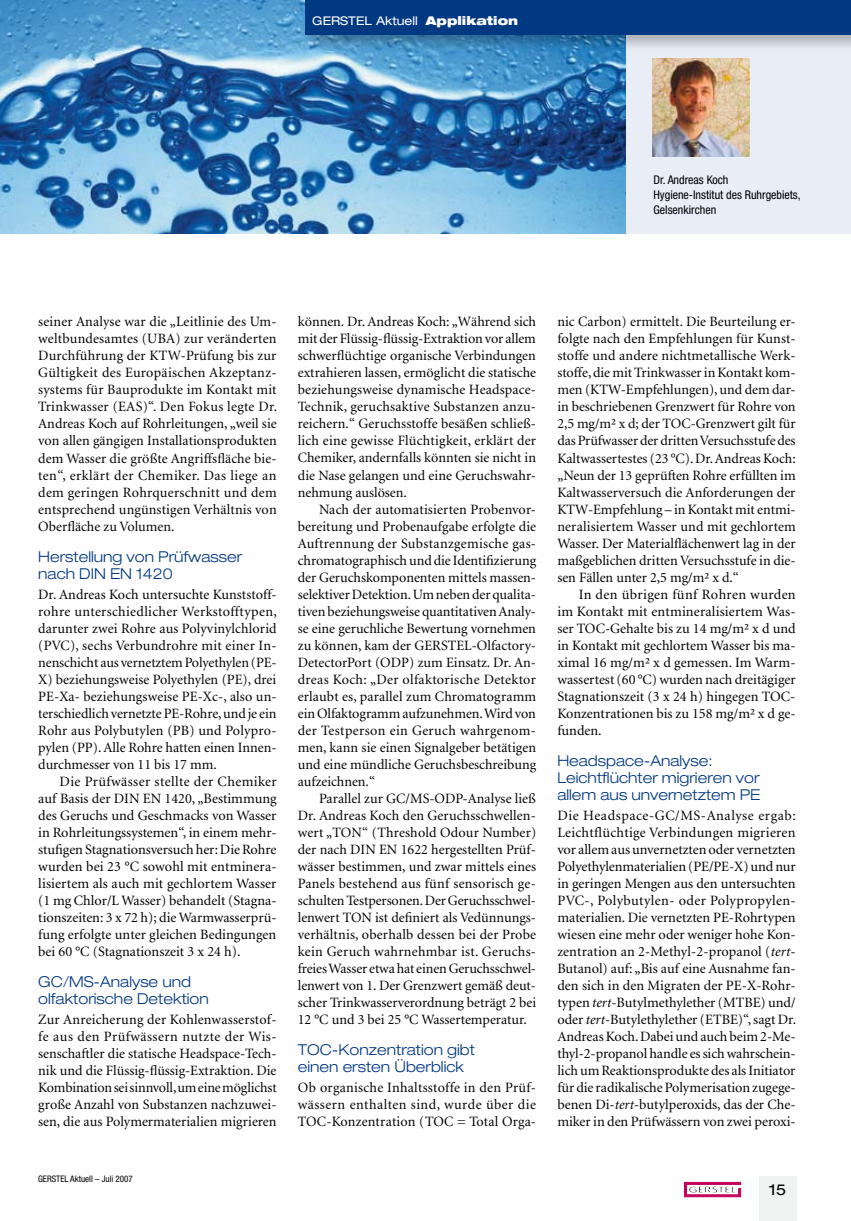
<style>
.page{position:relative;width:851px;height:1221px;background:#fff}
.page>*{position:absolute;margin:0;border:0;box-sizing:border-box;transform-origin:0 0}
.t1{font:300 expanded 15px/17px "Helvetica Neue";color:#003882}
.t2{font:expanded 15px "Helvetica Neue";color:#000}
.t3{font:14.25px/17px "Minion";color:#000;text-align:justify}
.t4{font:condensed 12px/15px "Helvetica Neue";color:#000}
.t5{font:expanded 12px "Helvetica Neue";color:#fff}
.t6{font:condensed 9px "Helvetica Neue";color:#000}
.s1{font-weight:900}
.s2{font-style:italic}
</style>
<div class="page">
<div style="left:571px;top:1px;width:279px;height:233px;background:#e9edf6"></div>
<img style="left:652px;top:59px;width:97px;height:98px">
<img style="left:0;top:0;width:625px;height:234px">
<div style="left:303px;top:0;width:547px;height:53px;background:#000;opacity:.25"></div>
<div style="left:305px;top:0;width:545px;height:34px;background:#003882"></div>
<div style="left:759px;top:1176px;width:37px;height:44px;background:#f0f1f1"></div>
<svg style="left:684px;top:1182px;width:56px;height:14px"></svg>
<p class="t5" style="left:312px;top:14px;width:207px">GERSTEL Aktuell <span class="s1">Applikation</span></p>
<p class="t4" style="left:653px;top:172px;width:149px">Dr. Andreas Koch<br>Hygiene-Institut des Ruhrgebiets,<br>Gelsenkirchen</p>
<p class="t3" style="left:38px;top:314px;width:240px">seiner Analyse war die „Leitlinie des Um&shy;weltbundesamtes (UBA) zur veränderten Durchführung der KTW-Prüfung bis zur Gültigkeit des Europäischen Akzeptanz&shy;systems für Bauprodukte im Kontakt mit Trinkwasser (EAS)“. Den Fokus legte Dr.<br>Andreas Koch auf Rohrleitungen, „weil sie von allen gängigen Installationsprodukten dem Wasser die größte Angriffsfläche bie&shy;ten“, erklärt der Chemiker. Das liege an dem geringen Rohrquerschnitt und dem entsprechend ungünstigen Verhältnis von Oberfläche zu Volumen.</p>
<p class="t1" style="left:38px;top:547px;width:205px">Herstellung von Prüfwasser nach DIN EN 1420</p>
<p class="t3" style="left:38px;top:586px;width:240px">Dr. Andreas Koch untersuchte Kunststoff&shy;rohre unterschiedlicher Werkstofftypen, darunter zwei Rohre aus Polyvinylchlorid (PVC), sechs Verbundrohre mit einer In&shy;nenschicht aus vernetztem Polyethylen (PE-X) beziehungsweise Polyethylen (PE), drei PE-Xa- beziehungsweise PE-Xc-, also un&shy;terschiedlich vernetzte PE-Rohre, und je ein Rohr aus Polybutylen (PB) und Polypro&shy;pylen (PP). Alle Rohre hatten einen Innen&shy;durchmesser von 11 bis 17 mm.</p>
<p class="t3" style="left:38px;top:773px;width:240px;text-indent:21px">Die Prüfwässer stellte der Chemiker auf Basis der DIN EN 1420, „Bestimmung des Geruchs und Geschmacks von Wasser in Rohrleitungssystemen“, in einem mehr&shy;stufigen Stagnationsversuch her: Die Rohre wurden bei 23 °C sowohl mit entminera&shy;lisiertem als auch mit gechlortem Wasser (1 mg Chlor/L Wasser) behandelt (Stagna&shy;tionszeiten: 3 x 72 h); die Warmwasserprü&shy;fung erfolgte unter gleichen Bedingungen bei 60 °C (Stagnationszeit 3 x 24 h).</p>
<p class="t1" style="left:38px;top:972px;width:172px">GC/MS-Analyse und olfaktorische Detektion</p>
<p class="t3" style="left:38px;top:1011px;width:240px">Zur Anreicherung der Kohlenwasserstof&shy;fe aus den Prüfwässern nutzte der Wis&shy;senschaftler die statische Headspace-Tech&shy;nik und die Flüssig-flüssig-Extraktion. Die Kombination sei sinnvoll, um eine möglichst große Anzahl von Substanzen nachzuwei&shy;sen, die aus Polymermaterialien migrie-ren</p>
<p class="t6" style="left:38px;top:1173px;width:96px">GERSTEL Aktuell – Juli 2007</p>
<p class="t3" style="left:298px;top:314px;width:240px">können. Dr. Andreas Koch: „Während sich mit der Flüssig-flüssig-Extraktion vor allem schwerflüchtige organische Verbindungen extrahieren lassen, ermöglicht die statische beziehungsweise dynamische Headspace-Technik, geruchsaktive Substanzen anzu&shy;reichern.“ Geruchsstoffe besäßen schließ&shy;lich eine gewisse Flüchtigkeit, erklärt der Chemiker, andernfalls könnten sie nicht in die Nase gelangen und eine Geruchswahr&shy;nehmung auslösen.</p>
<p class="t3" style="left:298px;top:501px;width:240px;text-indent:21px">Nach der automatisierten Probenvor&shy;bereitung und Probenaufgabe erfolgte die Auftrennung der Substanzgemische gas&shy;chromatographisch und die Identifizierung der Geruchskomponenten mittels massen&shy;selektiver Detektion. Um neben der qualita&shy;tiven beziehungsweise quantitativen Analy&shy;se eine geruchliche Bewertung vornehmen zu können, kam der GERSTEL-Olfactory-DetectorPort (ODP) zum Einsatz. Dr. An&shy;dreas Koch: „Der olfaktorische Detektor erlaubt es, parallel zum Chromatogramm ein Olfaktogramm aufzunehmen. Wird von der Testperson ein Geruch wahrgenom&shy;men, kann sie einen Signalgeber betätigen und eine mündliche Geruchsbeschreibung aufzeichnen- .“</p>
<p class="t3" style="left:298px;top:790px;width:240px;text-indent:21px">Parallel zur GC/MS-ODP-Analyse ließ Dr. Andreas Koch den Geruchsschwellen&shy;wert „TON“ (Threshold Odour Number) der nach DIN EN 1622 hergestellten Prüf&shy;wässer bestimmen, und zwar mittels eines Panels bestehend aus fünf sensorisch ge&shy;schulten Testpersonen. Der Geruchsschwel&shy;lenwert TON- ist definiert als Vedünnungs&shy;verhältnis, oberhalb dessen bei der Probe kein Geruch wahrnehmbar ist. Geruchs&shy;freies Wasser etwa hat einen Geruchsschwel&shy;lenwert von 1. Der Grenzwert gemäß deut&shy;scher Trinkwasserverordnung beträgt 2 bei 12 °C und 3 bei 25 °C Wassertemperatur.</p>
<p class="t1" style="left:298px;top:1040px;width:179px">TOC-Konzentration gibt einen ersten Überblick</p>
<p class="t3" style="left:298px;top:1079px;width:240px">Ob organische Inhaltsstoffe in den Prüf&shy;wässern enthalten sind, wurde über die TOC-Konzentration (TOC = Total Orga-</p>
<p class="t3" style="left:557px;top:314px;width:240px">nic Carbon) ermittelt. Die Beurteilung er&shy;folgte nach den Empfehlungen für Kunst&shy;stoffe und andere nichtmetallische Werk&shy;stoffe, die mit Trinkwasser in Kontakt kom&shy;men (KTW-Empfehlungen), und dem dar&shy;in beschriebenen Grenzwert für Rohre von 2,5 mg/m² x d; der TOC-Grenzwert gilt für das Prüfwasser der dritten Versuchsstufe des Kaltwassertestes (23 °C). Dr. Andreas Koch: „Neun der 13 geprüften Rohre erfüllten im Kaltwasserversuch die Anforderungen der KTW-Empfehlung – in Kontakt mit entmi&shy;neralisiertem Wasser und mit gechlortem Wasser. Der Materialflächenwert lag in der maßgeblichen dritten Versuchsstufe in die&shy;sen Fällen unter 2,5 mg/m² x d.“</p>
<p class="t3" style="left:557px;top:586px;width:240px;text-indent:21px">In den übrigen fünf Rohren wurden im Kontakt mit entmineralisiertem Was&shy;ser TOC-Gehalte bis zu 14 mg/m² x d und in Kontakt mit gechlortem Wasser bis ma&shy;ximal 16 mg/m² x d gemessen. Im Warm&shy;wassertest (60 °C) wurden nach dreitägiger Stagnationszeit (3 x 24 h) hingegen TOC-Konzentrationen bis zu 158 mg/m² x d ge&shy;funden.</p>
<p class="t1" style="left:557px;top:751px;width:204px">Headspace-Analyse:<br>Leichtflüchter migrieren vor allem aus unvernetztem PE</p>
<p class="t3" style="left:557px;top:807px;width:240px">Die Headspace-GC/MS-Analyse ergab:<br>Leicht-flüchtige Verbindungen migrieren vor allem aus unvernetzten oder vernetzten Polyethylenmaterialien (PE/PE-X) und nur in geringen Mengen aus den untersuchten PVC-, Polybutylen- oder Polypropylen&shy;materialien. Die vernetzten PE-Rohrtypen wiesen eine mehr oder weniger hohe Kon&shy;zentration an 2-Methyl-2-propanol (<span class="s2">tert</span>-Butanol) auf: „Bis auf eine Ausnahme fan&shy;den sich in den Migraten der PE-X-Rohr&shy;typen <span class="s2">tert</span>-Butylmethylether (MTBE) und/ oder <span class="s2">tert</span>-Butylethylether (ETBE)“, sagt Dr.<br>Andreas Koch. Dabei und auch beim 2-Me&shy;thyl-2-propanol handle es sich wahrschein&shy;lich um Reaktionsprodukte des als Initiator für die radikalische Polymerisation zugege&shy;benen Di-<span class="s2">tert</span>-butylperoxids, das der Che&shy;miker in den Prüfwässern von zwei peroxi-</p>
<p class="t2" style="left:769px;top:1180px;width:17px">15</p>
</div>
